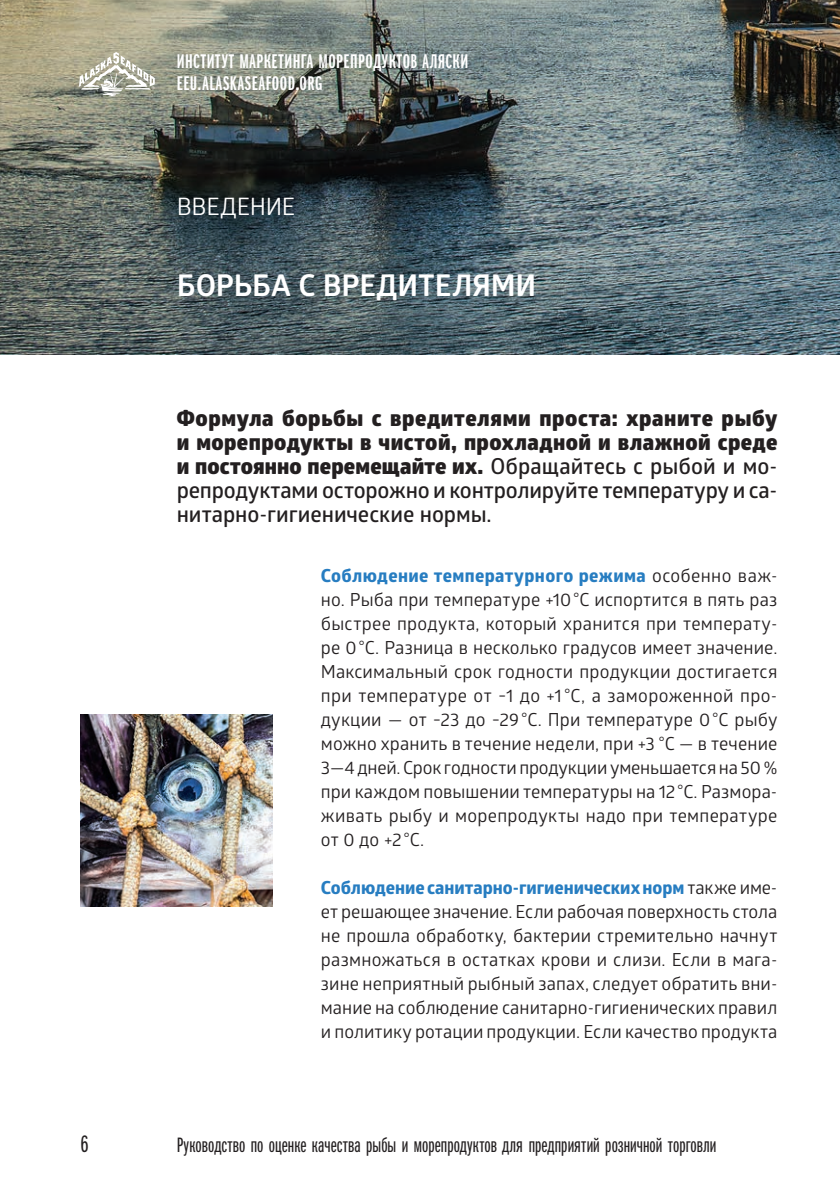
<style>
.page{position:relative;width:840px;height:1191px;background:#fff}
.page>*{position:absolute;margin:0;border:0;box-sizing:border-box;transform-origin:0 0}
.t1{font:700 30px "Glober";letter-spacing:-.01em;color:#fff}
.Section{font:24px "Glober";letter-spacing:-.01em;color:#fff}
.t2{font:24px "Franklin Gothic Book X Cmp ITC";color:#231f20}
.Lead{font:800 22px/24px "Glober";letter-spacing:.015em;color:#231f20;text-align:justify}
.t3{font:21px "Franklin Gothic Book X Cmp ITC";letter-spacing:.005em;color:#231f20}
.t4{font:700 20px/22px "Franklin Gothic Book X Cmp ITC";letter-spacing:.03em;color:#fff}
.Text{font:18px/24px "Glober";letter-spacing:.01em;color:#231f20;text-align:justify}
.s1{font-weight:600}
.s2{font-family:"Globerx";font-weight:700;color:#277dc1}
</style>
<div class="page">
<img style="left:0;top:0;width:839px;height:354px">
<img style="left:81px;top:714px;width:192px;height:192px">
<svg style="left:78px;top:52px;width:77px;height:44px"></svg>
<p class="t4" style="left:177px;top:51px;width:293px">ИНСТИТУТ МАРКЕТИНГА МОРЕПРОДУКТОВ АЛЯСКИ<br>EEU.ALASKASEAFOOD.ORG</p>
<p class="Section" style="left:177px;top:190px;width:120px">ВВЕДЕНИЕ</p>
<p class="t1" style="left:177px;top:264px;width:361px">БОРЬБА С ВРЕДИТЕЛЯМИ</p>
<p class="Lead" style="left:177px;top:406px;width:602px">Формула борьбы с вредителями проста: храните рыбу и морепродукты в чистой, прохладной и влажной среде и постоянно перемещайте их. <span class="s1">Обращайтесь с рыбой и мо&shy;репродуктами осторожно и контролируйте температуру и са&shy;нитарно-гигиенические нормы.</span></p>
<p class="Text" style="left:321px;top:563px;width:458px"><span class="s2">Соблюдение температурного режима</span> особенно важ&shy;но. Рыба при температуре +10°С испортится в пять раз быстрее продукта, который хранится при температу&shy;ре 0°С. Разница в несколько градусов имеет значение.<br>Максимальный срок годности продукции достигается при температуре от −1 до +1°С, а замороженной про&shy;дукции — от −23 до −29°С. При температуре 0°С рыбу можно хранить в течение недели, при +3 °С — в течение 3—4дней. Срок годности продукции уменьшается на 50 % при каждом повышении температуры на 12°С. Размора&shy;живать рыбу и морепродукты надо при температуре от 0 до +2°С.</p>
<p class="Text" style="left:321px;top:875px;width:458px"><span class="s2">Соблюдение санитарно-гигиенических норм</span> также име&shy;ет решающее значение. Если рабочая поверхность стола не прошла обработку, бактерии стремительно начнут размножаться в остатках крови и слизи. Если в мага&shy;зине неприятный рыбный запах, следует обратить вни&shy;мание на соблюдение санитарно-гигиенических правил и политику ротации продукции. Если качество продукта</p>
<h2 class="t2" style="left:81px;top:1130px;width:10px">6</h2>
<p class="t3" style="left:177px;top:1133px;width:541px">Руководство по оценке качества рыбы и морепродуктов для предприятий розничной торговли</p>
</div>
